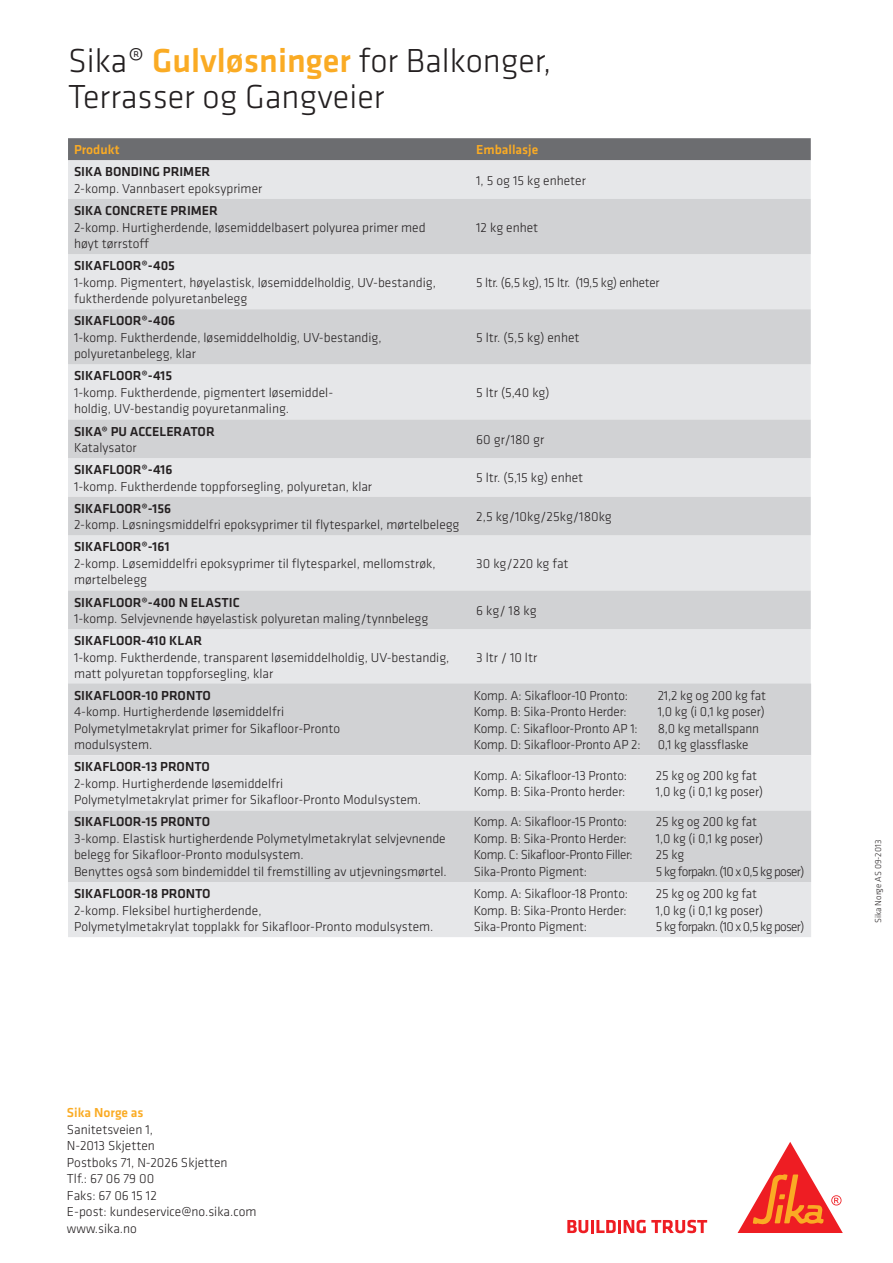
<style>
.page{position:relative;width:893px;height:1263px;background:#fff}
.page>*{position:absolute;margin:0;border:0;box-sizing:border-box;transform-origin:0 0}
.t1{font:300 34.5px/36.2px "Klavika";color:#231f20}
.t2{font:300 13.5px/16.5px "Klavika";color:#231f20}
.t3{font:500 13.5px "Klavika";color:#231f20}
.t4{font:300 13.5px "Klavika";letter-spacing:-.02em;color:#231f20}
.t5{font:500 13.5px "Klavika";color:#faab24}
.t6{font:300 9px "Klavika";color:#231f20}
.s1{font-weight:500;color:#faab24}
</style>
<div class="page">
<div style="left:68px;top:138px;width:743px;height:22px;background:#6c6d70"></div>
<div style="left:68px;top:160px;width:743px;height:524px;background:#e6e7e9"></div>
<svg style="left:68px;top:199px;width:743px;height:430px;background:#dbdcde"></svg>
<div style="left:68px;top:684px;width:743px;height:71px;background:#d1d2d4"></div>
<svg style="left:68px;top:755px;width:743px;height:182px;background:#dddee0"></svg>
<svg style="left:567px;top:1220px;width:140px;height:13px"></svg>
<svg style="left:738px;top:1142px;width:105px;height:91px"></svg>
<h1 class="t1" style="left:68px;top:42px;width:485px">Sika® <span class="s1">GULVLØSNINGER</span> for Balkonger,<br>Terrasser og Gangveier</h1>
<p class="t5" style="left:74px;top:141px;width:47px">PRODUKT</p>
<p class="t5" style="left:476px;top:141px;width:63px">EMBALLASJE</p>
<p class="t3" style="left:74px;top:163px;width:138px">SIKA BONDING PRIMER</p>
<p class="t2" style="left:74px;top:180px;width:190px">2-komp. Vannbasert epoksyprimer</p>
<p class="t2" style="left:476px;top:172px;width:111px">1, 5 og 15 kg enheter</p>
<p class="t3" style="left:74px;top:201px;width:145px">SIKA CONCRETE PRIMER</p>
<p class="t2" style="left:74px;top:219px;width:353px">2-komp. Hurtigherdende, løsemiddelbasert polyurea primer med høyt tørrstoff</p>
<p class="t2" style="left:476px;top:219px;width:64px">12 kg enhet</p>
<p class="t3" style="left:74px;top:257px;width:103px">SIKAFLOOR®-405</p>
<p class="t2" style="left:74px;top:274px;width:363px">1-komp. Pigmentert, høyelastisk, løsemiddelholdig, UV-bestandig, fuktherdende polyuretanbelegg</p>
<p class="t4" style="left:476px;top:274px;width:185px">5 ltr. (6,5 kg), 15 ltr. (19,5 kg) enheter</p>
<p class="t3" style="left:74px;top:312px;width:103px">SIKAFLOOR®-406</p>
<p class="t2" style="left:74px;top:329px;width:309px">1-komp. Fuktherdende, løsemiddelholdig, UV-bestandig, polyuretanbelegg, klar</p>
<p class="t2" style="left:476px;top:329px;width:105px">5 ltr. (5,5 kg) enhet</p>
<p class="t3" style="left:74px;top:367px;width:100px">SIKAFLOOR®-415</p>
<p class="t2" style="left:74px;top:384px;width:261px">1-komp. Fuktherdende, pigmentert løsemiddel&shy;holdig, UV-bestandig poyuretanmaling.</p>
<p class="t2" style="left:476px;top:384px;width:75px">5 ltr (5,40 kg)</p>
<p class="t3" style="left:74px;top:422px;width:142px">SIKA® PU ACCELERATOR</p>
<p class="t2" style="left:74px;top:439px;width:64px">Katalysator</p>
<p class="t2" style="left:476px;top:431px;width:70px">60 gr/180 gr</p>
<p class="t3" style="left:74px;top:461px;width:100px">SIKAFLOOR®-416</p>
<p class="t2" style="left:74px;top:478px;width:300px">1-komp. Fuktherdende toppforsegling, polyuretan, klar</p>
<p class="t3" style="left:74px;top:499px;width:99px">SIKAFLOOR®-156</p>
<p class="t2" style="left:74px;top:516px;width:387px">2-komp. Løsningsmiddelfri epoksyprimer til flytesparkel, mørtelbelegg</p>
<p class="t2" style="left:476px;top:470px;width:109px">5 ltr. (5,15 kg) enhet</p>
<p class="t2" style="left:476px;top:508px;width:137px">2,5 kg/10kg/25kg/180kg</p>
<p class="t3" style="left:74px;top:538px;width:97px">SIKAFLOOR®-161</p>
<p class="t2" style="left:74px;top:555px;width:363px">2-komp. Løsemiddelfri epoksyprimer til flytesparkel, mellomstrøk, mørtelbelegg</p>
<p class="t2" style="left:476px;top:555px;width:94px">30 kg/220 kg fat</p>
<p class="t3" style="left:74px;top:593px;width:166px">SIKAFLOOR®-400 N ELASTIC</p>
<p class="t2" style="left:74px;top:610px;width:356px">1-komp. Selvjevnende høyelastisk polyuretan maling/tynnbelegg</p>
<p class="t2" style="left:476px;top:602px;width:62px">6 kg/ 18 kg</p>
<p class="t3" style="left:74px;top:632px;width:130px">SIKAFLOOR-410 KLAR</p>
<p class="t2" style="left:74px;top:649px;width:377px">1-komp. Fuktherdende, transparent løsemiddelholdig, UV-bestandig, matt polyuretan toppforsegling, klar</p>
<p class="t2" style="left:476px;top:649px;width:63px">3 ltr / 10 ltr</p>
<p class="t3" style="left:74px;top:686px;width:138px">SIKAFLOOR-10 PRONTO</p>
<p class="t2" style="left:74px;top:703px;width:268px">4-komp. Hurtigherdende løsemiddelfri<br>Polymetylmetakrylat primer for Sikafloor-Pronto modulsystem.</p>
<p class="t2" style="left:474px;top:687px;width:168px">Komp. A: Sikafloor-10 Pronto:<br>Komp. B: Sika-Pronto Herder:<br>Komp. C: Sikafloor-Pronto AP 1:<br>Komp. D: Sikafloor-Pronto AP 2:</p>
<p class="t2" style="left:658px;top:687px;width:110px">21,2 kg og 200 kg fat<br>1,0 kg (i 0,1 kg poser)<br>8,0 kg metallspann<br>0,1 kg glassflaske</p>
<p class="t3" style="left:74px;top:758px;width:137px">SIKAFLOOR-13 PRONTO</p>
<p class="t2" style="left:74px;top:775px;width:349px">2-komp. Hurtigherdende løsemiddelfri<br>Polymetylmetakrylat primer for Sikafloor-Pronto Modulsystem.</p>
<p class="t2" style="left:474px;top:767px;width:155px">Komp. A: Sikafloor-13 Pronto:<br>Komp. B: Sika-Pronto herder:</p>
<p class="t2" style="left:656px;top:767px;width:109px">25 kg og 200 kg fat<br>1,0 kg (i 0,1 kg poser)</p>
<p class="t3" style="left:74px;top:813px;width:138px">SIKAFLOOR-15 PRONTO</p>
<p class="t2" style="left:74px;top:830px;width:374px">3-komp. Elastisk hurtigherdende Polymetylmetakrylat selvjevnende belegg for Sikafloor-Pronto modulsystem.<br>Benyttes også som bindemiddel til fremstilling av utjevningsmørtel.</p>
<p class="t2" style="left:474px;top:814px;width:161px">Komp. A: Sikafloor-15 Pronto:<br>Komp. B: Sika-Pronto Herder:<br>Komp. C: Sikafloor-Pronto Filler:<br>Sika-Pronto Pigment:</p>
<p class="t2" style="left:656px;top:814px;width:150px">25 kg og 200 kg fat<br>1,0 kg (i 0,1 kg poser)<br>25 kg<br>5 kg forpakn. (10 x 0,5 kg poser)</p>
<p class="t3" style="left:74px;top:884px;width:138px">SIKAFLOOR-18 PRONTO</p>
<p class="t2" style="left:74px;top:902px;width:361px">2-komp. Fleksibel hurtigherdende,<br>Polymetylmetakrylat topplakk for Sikafloor-Pronto modulsystem.</p>
<p class="t2" style="left:474px;top:885px;width:156px;text-align:justify">Komp. A: Sikafloor-18 Pronto:<br>Komp. B: Sika-Pronto Herder:<br>Sika-Pronto Pigment:</p>
<p class="t2" style="left:656px;top:885px;width:150px">25 kg og 200 kg fat<br>1,0 kg (i 0,1 kg poser)<br>5 kg forpakn. (10 x 0,5 kg poser)</p>
<p class="t5" style="left:67px;top:1103px;width:78px">SIKA NORGE AS</p>
<p class="t2" style="left:67px;top:1121px;width:191px">Sanitetsveien 1,<br>N -2013 Skjetten<br>Postboks 71, N-2026 Skjetten<br>Tlf.: 67 06 79 00<br>Faks: 67 06 15 12<br>E-post: kundeservice@no.sika.com www.sika.no</p>
<p class="t6" style="left:873px;top:923px;width:85px;rotate:-90deg">Sika Norge AS 09-2013</p>
</div>
